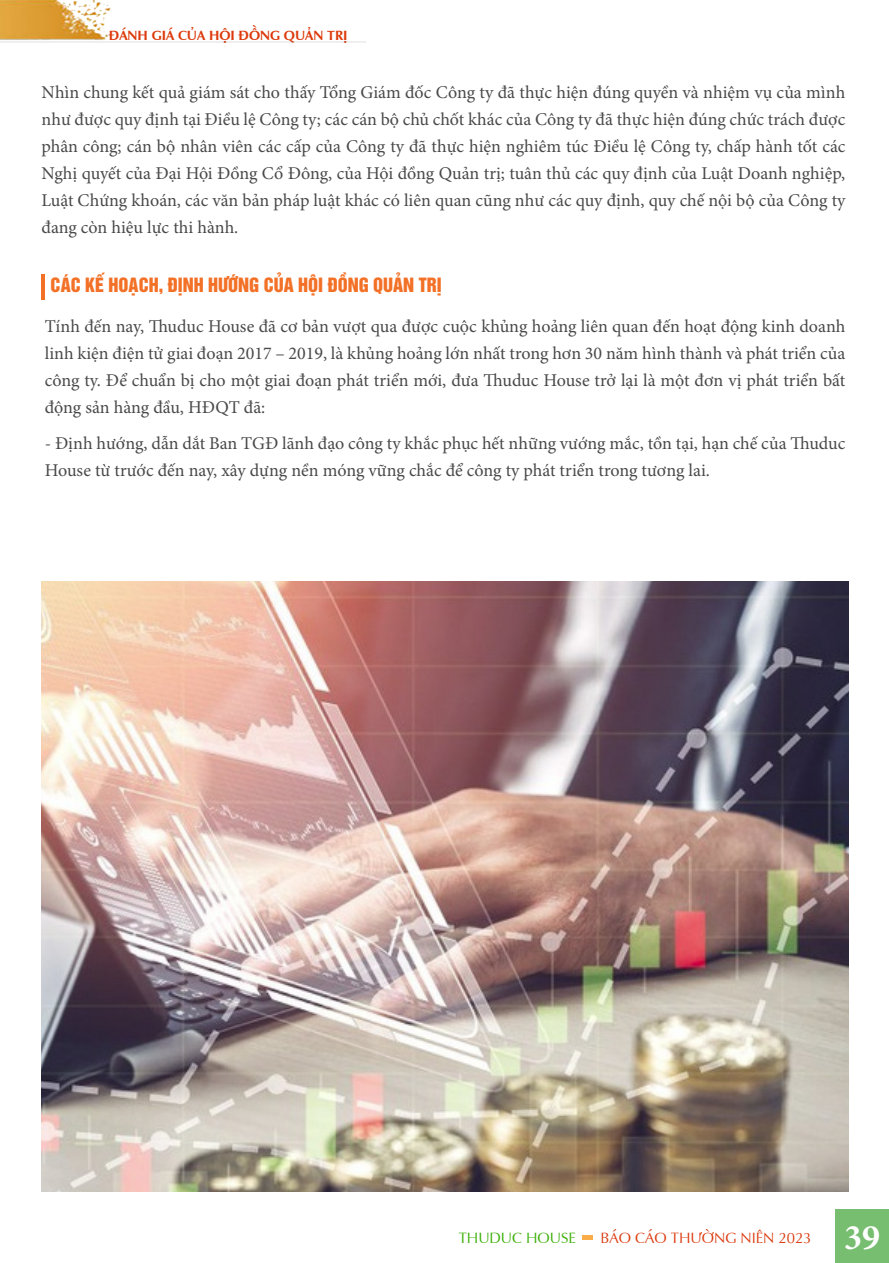
<style>
.page{position:relative;width:889px;height:1263px;background:#fff}
.page>*{position:absolute;margin:0;border:0;box-sizing:border-box;transform-origin:0 0}
.t1{font:700 36px "Minion Pro";color:#fff}
.t2{font:18px/27px "Minion Pro";color:#484948;text-align:justify}
.t3{font:18px "UTM Helvet Ins";color:#f37127}
.t4{font:15px "UVN Nhan";color:#dc3b0f}
.t5{font:15px "UVN Nhan";color:#3aaf06}
.t6{font:700 13.5px "UVN Nhan";color:#dc390a}
</style>
<div class="page">
<img style="left:0;top:0;width:111px;height:40px">
<hr style="left:0;top:41px;width:366px;height:2px;background:#231f20">
<div style="left:835px;top:1209px;width:54px;height:54px;background:#77be70"></div>
<div style="left:582px;top:1235px;width:11px;height:5px;background:#f8ad49"></div>
<hr style="left:42px;top:274px;width:3px;height:25px;background:#f37127">
<img style="left:42px;top:582px;width:806px;height:609px">
<p class="t6" style="left:109px;top:25px;width:240px">ĐÁNH GIÁ CỦA HỘI ĐỒNG QUẢN TRỊ</p>
<p class="t2" style="left:42px;top:79px;width:805px">Nhìn chung kết quả giám sát cho thấy Tổng Giám đốc Công ty đã thực hiện đúng quyền và nhiệm vụ của mình như được quy định tại Điều lệ Công ty; các cán bộ chủ chốt khác của Công ty đã thực hiện đúng chức trách được phân công; cán bộ nhân viên các cấp của Công ty đã thực hiện nghiêm túc Điều lệ Công ty, chấp hành tốt các Nghị quyết của Đại Hội Đồng Cổ Đông, của Hội đồng Quản trị; tuân thủ các quy định của Luật Doanh nghiệp, Luật Chứng khoán, các văn bản pháp luật khác có liên quan cũng như các quy định, quy chế nội bộ của Công ty đang còn hiệu lực thi hành.</p>
<p class="t3" style="left:51px;top:270px;width:392px">CÁC KẾ HOẠCH, ĐỊNH HƯỚNG CỦA HỘI ĐỒNG QUẢN TRỊ</p>
<p class="t2" style="left:45px;top:313px;width:802px">Tính đến nay, Thuduc House đã cơ bản vượt qua được cuộc khủng hoảng liên quan đến hoạt động kinh doanh linh kiện điện tử giai đoạn 2017 – 2019, là khủng hoảng lớn nhất trong hơn 30 năm hình thành và phát triển của công ty. Để chuẩn bị cho một giai đoạn phát triển mới, đưa Thuduc House trở lại là một đơn vị phát triển bất động sản hàng đầu, HĐQT đã:</p>
<p class="t2" style="left:45px;top:430px;width:802px">- Định hướng, dẫn dắt Ban TGĐ lãnh đạo công ty khắc phục hết những vướng mắc, tồn tại, hạn chế của Thuduc<br>House từ trước đến nay, xây dựng nền móng vững chắc để công ty phát triển trong tương lai.</p>
<p class="t5" style="left:458px;top:1226px;width:119px">THUDUC HOUSE</p>
<p class="t4" style="left:600px;top:1226px;width:212px">BÁO CÁO THƯỜNG NIÊN 2023</p>
<p class="t1" style="left:844px;top:1212px;width:37px">39</p>
</div>
